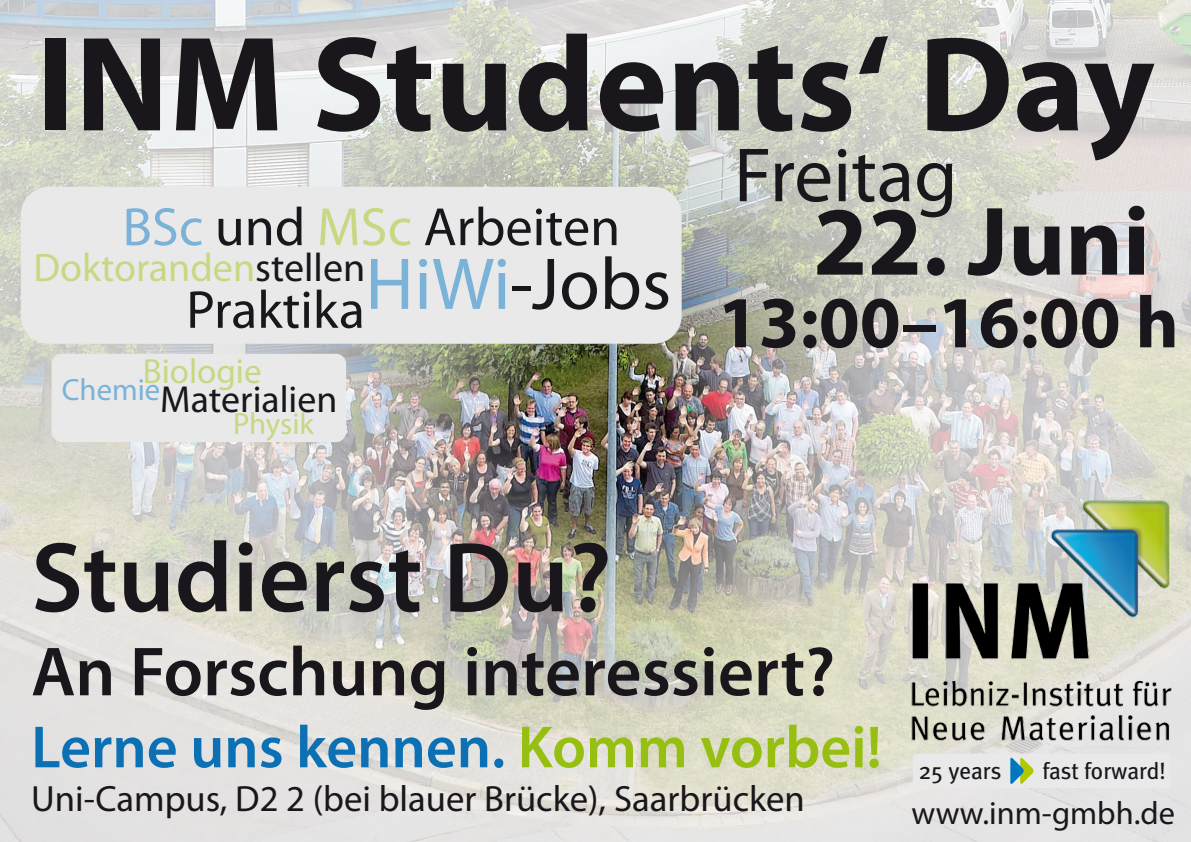
<style>
.page{position:relative;width:1191px;height:842px;background:#fff}
.page>*{position:absolute;margin:0;border:0;box-sizing:border-box;transform-origin:0 0}
.t1{font:700 136.2px "Myriad Pro";color:#1a171c}
.t2{font:600 100px "Myriad Pro";color:#1a171c}
.t3{font:700 98.3px "Myriad Pro";color:#1a171c}
.t4{font:77.4px "Myriad Pro";color:#1a171c}
.t5{font:74px "Myriad Pro";color:#1a171c}
.t6{font:700 73.8px "Myriad Pro";color:#1a171c}
.t7{font:600 70px "Myriad Pro";color:#1a171c}
.t8{font:600 60px "Myriad Pro";color:#0b70b4}
.t9{font:54.3px "Myriad Pro";color:#1a171c}
.t10{font:53.7px "Myriad Pro";color:#1a171c}
.t11{font:40px "Myriad Pro";color:#c6d982}
.t12{font:37.8px "Myriad Pro";color:#1a171c}
.t13{font:36.6px "Myriad Pro";color:#1a171c}
.t14{font:35px "Myriad Pro";color:#c6d982}
.t15{font:32.4px "Myriad Pro";color:#1a171c}
.t16{font:30.7px "Myriad Pro";color:#7ab3d7}
.t17{font:30.7px "Myriad Pro";letter-spacing:-.005em;color:#c6d982}
.t18{font:23.4px "Meta Plus";letter-spacing:-.005em;color:#1a171c}
.s1{color:#7ab3d7}
.s2{color:#c6d982}
.s3{color:#1a171c}
.s4{color:#97bf12}
</style>
<div class="page">
<img style="left:0;top:0;width:1191px;height:842px">
<div style="left:912px;top:754px;width:258px;height:34px;background:#e9e9ea;border-radius:4px"></div>
<svg style="left:1010px;top:757px;width:24px;height:27px"></svg>
<img style="left:908px;top:498px;width:266px;height:245px">
<div style="left:52px;top:354px;width:294px;height:88px;background:#e9e9ea;border-radius:10px"></div>
<div style="left:21px;top:187px;width:660px;height:157px;background:#e9e9ea;border-radius:28px"></div>
<h1 class="t1" style="left:36px;top:-4px;width:1120px">INM Students‘ Day</h1>
<h3 class="t4" style="left:734px;top:128px;width:225px">Freitag</h3>
<h3 class="t3" style="left:813px;top:177px;width:338px">22. Juni</h3>
<h3 class="t9" style="left:122px;top:193px;width:499px"><span class="s1">BSc</span> und <span class="s2">MSc</span> Arbeiten</h3>
<p class="t11" style="left:34px;top:243px;width:333px">Doktoranden<span class="s3">stellen</span></p>
<h3 class="t10" style="left:186px;top:277px;width:180px">Praktika</h3>
<h3 class="t5" style="left:365px;top:238px;width:307px"><span class="s1">HiWi</span>-Jobs</h3>
<h3 class="t6" style="left:717px;top:274px;width:463px">13:00–16:00 h</h3>
<p class="t14" style="left:143px;top:350px;width:120px">Biologie</p>
<p class="t16" style="left:62px;top:370px;width:100px">Chemie</p>
<p class="t12" style="left:160px;top:376px;width:179px">Materialien</p>
<p class="t17" style="left:233px;top:405px;width:82px">Physik</p>
<h2 class="t2" style="left:31px;top:514px;width:582px">Studierst Du?</h2>
<h3 class="t7" style="left:31px;top:627px;width:805px">An Forschung interessiert?</h3>
<h3 class="t8" style="left:31px;top:709px;width:852px">Lerne uns kennen. <span class="s4">Komm vorbei!</span></h3>
<p class="t13" style="left:31px;top:776px;width:775px">Uni-Campus, D2 2 (bei blauer Brücke), Saarbrücken</p>
<p class="t18" style="left:918px;top:757px;width:84px">25 years</p>
<p class="t18" style="left:1042px;top:757px;width:125px">fast forward!</p>
<p class="t15" style="left:911px;top:793px;width:265px">www.inm-gmbh.de</p>
</div>
